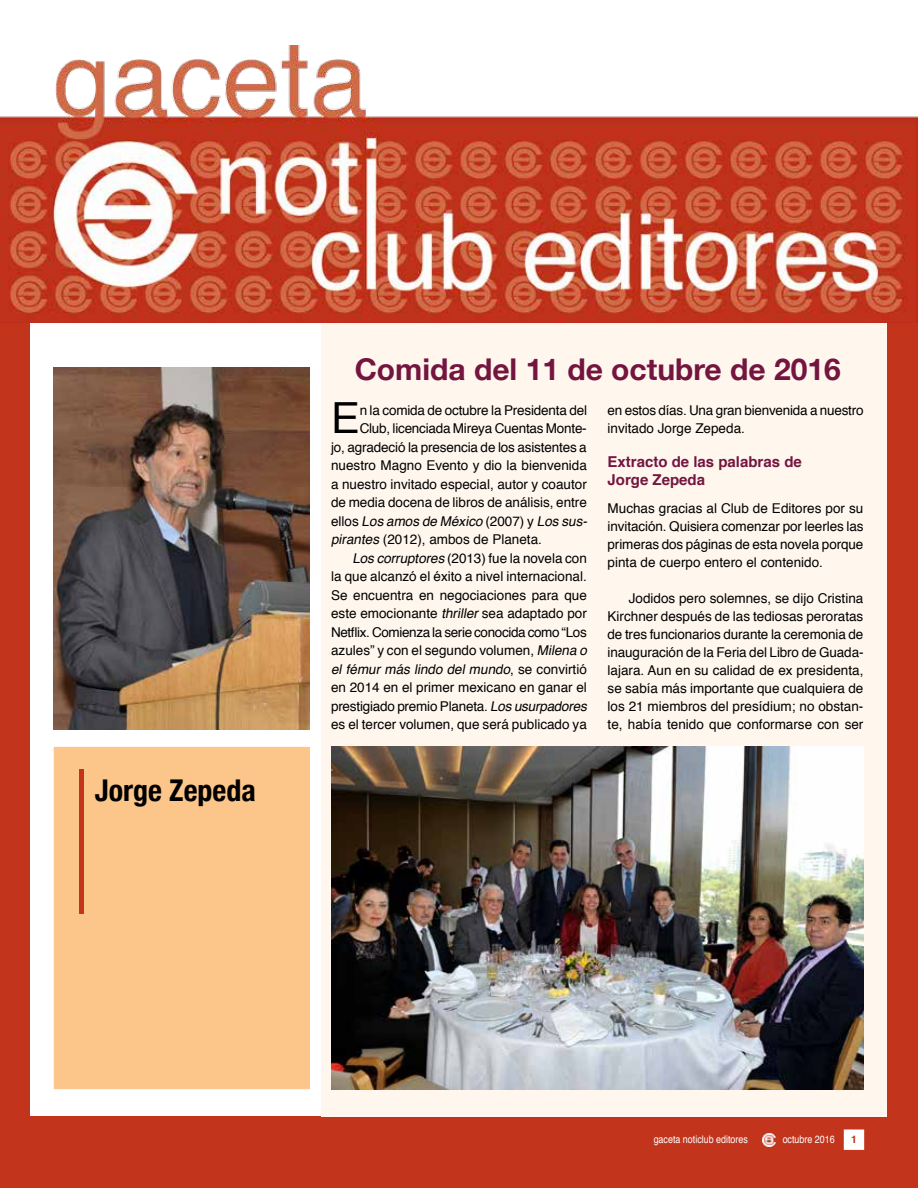
<style>
.page{position:relative;width:918px;height:1188px;background:#fff}
.page>*{position:absolute;margin:0;border:0;box-sizing:border-box;transform-origin:0 0}
.t1{font:42.9px "Helvetica";color:#000}
.t2{font:700 30px "Helvetica Neue";color:#74153f}
.t3{font:700 condensed 30px "Helvetica Neue";color:#000}
.t4{font:700 15px/18px "Helvetica";color:#74153f}
.t5{font:13.5px/18px "Helvetica";color:#000;text-align:justify}
.t6{font:italic 13.5px "Helvetica";color:#000}
.t7{font:13.5px "Helvetica";letter-spacing:-.03em;color:#000}
.t8{font:10.5px "Helvetica";color:#fff;scale:.85 1}
.t9{font:700 10.5px "Helvetica";color:#c2341b}
.s1{font-style:normal}
.s2{font-style:italic}
</style>
<div class="page">
<div style="left:0;top:322px;width:918px;height:866px;background:#c2341b"></div>
<div style="left:31px;top:277px;width:320px;height:839px;background:#fff"></div>
<div style="left:844px;top:1130px;width:20px;height:20px;background:#fff"></div>
<div style="left:321px;top:277px;width:566px;height:839px;background:#fff7ee"></div>
<svg style="left:762px;top:1133px;width:13px;height:13px"></svg>
<img style="left:0;top:45px;width:918px;height:277px">
<div style="left:54px;top:747px;width:256px;height:342px;background:#fcc589"></div>
<img style="left:331px;top:747px;width:532px;height:342px">
<div style="left:79px;top:770px;width:5px;height:144px;background:#c2341b"></div>
<img style="left:54px;top:368px;width:256px;height:361px">
<h2 class="t3" style="left:95px;top:765px;width:163px">Jorge Zepeda</h2>
<h2 class="t2" style="left:355px;top:346px;width:488px">Comida del 11 de octubre de 2016</h2>
<h1 class="t1" style="left:331px;top:385px;width:30px">E</h1>
<p class="t5" style="left:360px;top:402px;width:229px">n la comida de octubre la Presidenta del</p>
<p class="t5" style="left:608px;top:402px;width:257px">en estos días. Una gran bienvenida a nuestro invitado Jorge Zepeda.</p>
<p class="t4" style="left:608px;top:453px;width:196px">Extracto de las palabras de<br>Jorge Zepeda</p>
<p class="t5" style="left:608px;top:499px;width:257px">Muchas gracias al Club de Editores por su invitación. Quisiera comenzar por leerles las primeras dos páginas de esta novela porque pinta de cuerpo entero el contenido.</p>
<p class="t5" style="left:608px;top:589px;width:257px;text-indent:21px">Jodidos pero solemnes, se dijo Cristina Kirchner después de las tediosas peroratas de tres funcionarios durante la ceremonia de inauguración de la Feria del Libro de Guada&shy;lajara. Aun en su calidad de ex presidenta, se sabía más importante que cualquiera de los 21 miembros del presídium; no obstan&shy;te, había tenido que conformarse con ser</p>
<p class="t5" style="left:360px;top:420px;width:229px">Club, licenciada Mireya Cuentas Monte-</p>
<p class="t5" style="left:331px;top:438px;width:257px">jo, agradeció la presencia de los asistentes a</p>
<p class="t5" style="left:331px;top:457px;width:257px">nuestro Magno Evento y dio la bienvenida</p>
<p class="t5" style="left:331px;top:475px;width:257px">a nuestro invitado especial, autor y coautor</p>
<p class="t5" style="left:331px;top:494px;width:257px">de media docena de libros de análisis, entre</p>
<p class="t6" style="left:331px;top:510px;width:261px"><span class="s1">e l l o s</span> Losamosde México <span class="s1">( 2 0 0 7 ) y</span> Lossus-</p>
<p class="t5" style="left:331px;top:531px;width:212px"><span class="s2">pirantes</span>(2012), ambos de Planeta.</p>
<p class="t5" style="left:352px;top:549px;width:236px"><span class="s2">Loscorruptores</span>(2013) fue la novela con</p>
<p class="t5" style="left:331px;top:568px;width:257px">la que alcanzó el éxito a nivel internacional.</p>
<p class="t5" style="left:331px;top:586px;width:257px">Se encuentra en negociaciones para que</p>
<p class="t5" style="left:331px;top:605px;width:257px">este emocionante <span class="s2">thriller</span>sea adaptado por</p>
<p class="t7" style="left:331px;top:621px;width:257px">Netflix. Comienza la serie conocida como “Los</p>
<p class="t5" style="left:331px;top:642px;width:261px">azules” y con el segundo volumen, <span class="s2">Milena o</span></p>
<p class="t6" style="left:331px;top:658px;width:257px">elfémurmáslindo delmundo<span class="s1">, s e co n v i rt i ó</span></p>
<p class="t5" style="left:331px;top:679px;width:257px">en 2014 en el primer mexicano en ganar el</p>
<p class="t5" style="left:331px;top:697px;width:261px">prestigiado premio Planeta. <span class="s2">Losusurpadores</span></p>
<p class="t5" style="left:331px;top:716px;width:257px">es el tercer volumen, que será publicado ya</p>
<p class="t8" style="left:654px;top:1131px;width:112px">gaceta noticlub editores</p>
<p class="t8" style="left:783px;top:1131px;width:63px">octubre 2016</p>
<p class="t9" style="left:851px;top:1131px;width:7px">1</p>
</div>
